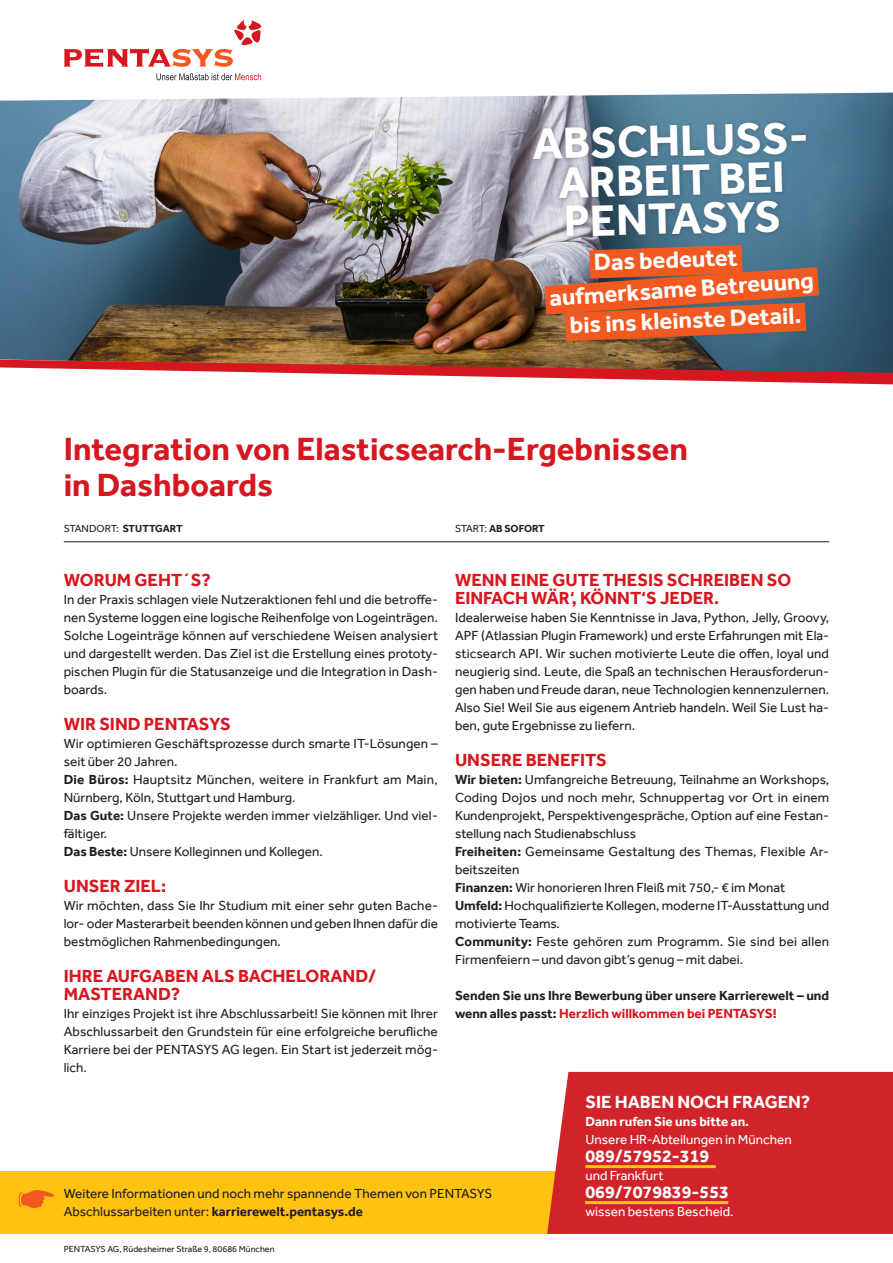
<style>
.page{position:relative;width:893px;height:1263px;background:#fff}
.page>*{position:absolute;margin:0;border:0;box-sizing:border-box;transform-origin:0 0}
.Schlagwort{font:700 45px "Effra";color:#fff}
.Jobtitel_Abschlussar{font:700 33px "Effra";color:#d7171f}
.Claim{font:700 24px "Effra";color:#fff}
.Headline_01{font:700 18px/18px "Effra";color:#d7171f}
.Fliesstext_linksbünd{font:700 18px "Effra";color:#fff}
.Headline_01-2{font:700 18px "Effra";color:#fff}
.Fliesstext_Blocksatz{font:13.5px/18px "Effra";color:#231f20}
.Fliesstext_linksbünd-2{font:13.5px/18px "Effra";color:#231f20}
.Fliesstext_Blocksatz-2{font:700 13.5px/18px "Effra";color:#231f20}
.Fliesstext_linksbünd-3{font:13.5px "Effra";color:#fff}
.Fliesstext_Blocksatz-3{font:700 13.5px "Effra";color:#fff}
.Start_Standort{font:10.5px "Effra";color:#231f20}
.Start_Standort-2{font:700 10.5px "Effra";color:#231f20}
.Fliesstext_Blocksatz-4{font:9px "Effra";color:#231f20}
.s1{font-weight:700}
.s2{font-weight:400}
.s3{color:#d7171f}
</style>
<div class="page">
<img style="left:0;top:93px;width:893px;height:267px">
<svg style="left:544px;top:245px;width:275px;height:96px"></svg>
<div style="left:529px;top:118px;width:282px;height:123px;background:#231f20;opacity:.3"></div>
<svg style="left:156px;top:73px;width:105px;height:7px"></svg>
<svg style="left:64px;top:19px;width:197px;height:48px"></svg>
<svg style="left:0;top:360px;width:893px;height:24px"></svg>
<hr style="left:64px;top:541px;width:765px;height:1px;background:#231f20">
<div style="left:0;top:1171px;width:568px;height:63px;background:#fec210"></div>
<div style="left:547px;top:1072px;width:346px;height:162px;background:#d1232a"></div>
<hr style="left:585px;top:1165px;width:131px;height:3px;background:#fec210">
<hr style="left:585px;top:1201px;width:143px;height:3px;background:#fec210">
<svg style="left:19px;top:1190px;width:35px;height:18px"></svg>
<p class="Schlagwort" style="left:532px;top:116px;width:303px;rotate:-1deg">ABSCHLUSS-</p>
<p class="Schlagwort" style="left:558px;top:155px;width:228px;rotate:-1deg">ARBEIT BEI</p>
<p class="Schlagwort" style="left:564px;top:194px;width:219px;rotate:-1deg">PENTASYS</p>
<p class="Claim" style="left:593px;top:248px;width:145px;rotate:-2deg">Das bedeutet</p>
<p class="Claim" style="left:569px;top:310px;width:233px;rotate:-2deg">bis ins kleinste Detail.</p>
<p class="Claim" style="left:548px;top:284px;width:266px;rotate:-4deg">aufmerksame Betreuung</p>
<p class="Jobtitel_Abschlussar" style="left:64px;top:429px;width:626px">Integration von Elasticsearch-Ergebnissen</p>
<p class="Jobtitel_Abschlussar" style="left:64px;top:465px;width:211px">in Dashboards</p>
<p class="Start_Standort" style="left:64px;top:522px;width:120px">STANDORT: <span class="s1">STUTTGART</span></p>
<p class="Start_Standort-2" style="left:455px;top:522px;width:91px"><span class="s2">START:</span> AB SOFORT</p>
<p class="Headline_01" style="left:64px;top:571px;width:149px">WORUM GEHT´S?</p>
<p class="Fliesstext_Blocksatz" style="left:64px;top:590px;width:376px;text-align:justify">In der Praxis schlagen viele Nutzeraktionen fehl und die betroffe&shy;nen Systeme loggen eine logische Reihenfolge von Logeinträgen.<br>Solche Logeinträge können auf verschiedene Weisen analysiert und dargestellt werden. Das Ziel ist die Erstellung eines prototy&shy;pischen Plugin für die Statusanzeige und die Integration in Dash&shy;boards.</p>
<p class="Headline_01" style="left:64px;top:715px;width:168px">WIR SIND PENTASYS</p>
<p class="Fliesstext_Blocksatz" style="left:64px;top:734px;width:376px">Wir optimieren Geschäftsprozesse durch smarte IT-Lösungen – seit über 20 Jahren.</p>
<p class="Fliesstext_Blocksatz" style="left:64px;top:770px;width:375px"><span class="s1">Die Büros:</span> Hauptsitz München, weitere in Frankfurt am Main,<br>Nürnberg, Köln, Stuttgart und Hamburg.</p>
<p class="Fliesstext_Blocksatz" style="left:64px;top:806px;width:376px"><span class="s1">Das Gute:</span> Unsere Projekte werden immer vielzähliger. Und viel&shy;fältiger.</p>
<p class="Fliesstext_Blocksatz" style="left:64px;top:842px;width:261px"><span class="s1">Das Beste:</span> Unsere Kolleginnen und Kollegen.</p>
<p class="Headline_01" style="left:64px;top:877px;width:104px">UNSER ZIEL:</p>
<p class="Fliesstext_Blocksatz" style="left:64px;top:896px;width:376px;text-align:justify">Wir möchten, dass Sie Ihr Studium mit einer sehr guten Bache&shy;lor- oder Masterarbeit beenden können und geben Ihnen dafür die bestmöglichen Rahmenbedingungen.</p>
<p class="Headline_01" style="left:64px;top:967px;width:314px">IHRE AUFGABEN ALS BACHELORAND/<br>MASTERAND?</p>
<p class="Fliesstext_Blocksatz" style="left:64px;top:1004px;width:376px;text-align:justify">Ihr einziges Projekt ist ihre Abschlussarbeit! Sie können mit Ihrer Abschlussarbeit den Grundstein für eine erfolgreiche berufliche Karriere bei der PENTASYS AG legen. Ein Start ist jederzeit mög&shy;lich.</p>
<p class="Headline_01" style="left:455px;top:571px;width:338px">WENN EINE GUTE THESIS SCHREIBEN SO<br>EINFACH WÄR‘, KÖNNT‘S JEDER.</p>
<p class="Fliesstext_Blocksatz" style="left:455px;top:608px;width:376px;text-align:justify">Idealerweise haben Sie Kenntnisse in Java, Python, Jelly, Groovy, APF (Atlassian Plugin Framework) und erste Erfahrungen mit Ela&shy;sticsearch API. Wir suchen motivierte Leute die offen, loyal und neugierig sind. Leute, die Spaß an technischen Herausforderun&shy;gen haben und Freude daran, neue Technologien kennenzulernen.<br>Also Sie! Weil Sie aus eigenem Antrieb handeln. Weil Sie Lust ha&shy;ben, gute Ergebnisse zu liefern.</p>
<p class="Headline_01" style="left:455px;top:751px;width:153px">UNSERE BENEFITS</p>
<p class="Fliesstext_Blocksatz" style="left:455px;top:770px;width:376px;text-align:justify"><span class="s1">Wir bieten:</span> Umfangreiche Betreuung, Teilnahme an Workshops, Coding Dojos und noch mehr, Schnuppertag vor Ort in einem Kundenprojekt, Perspektivengespräche, Option auf eine Festan&shy;stellung nach Studienabschluss</p>
<p class="Fliesstext_Blocksatz" style="left:455px;top:842px;width:376px"><span class="s1">Freiheiten:</span> Gemeinsame Gestaltung des Themas, Flexible Ar&shy;beitszeiten</p>
<p class="Fliesstext_Blocksatz" style="left:455px;top:878px;width:332px"><span class="s1">Finanzen:</span> Wir honorieren Ihren Fleiß mit 750,- € im Monat</p>
<p class="Fliesstext_Blocksatz" style="left:455px;top:896px;width:376px"><span class="s1">Umfeld:</span> Hochqualifizierte Kollegen, moderne IT-Ausstattung und motivierte Teams.</p>
<p class="Fliesstext_Blocksatz" style="left:455px;top:932px;width:376px"><span class="s1">Community:</span> Feste gehören zum Programm. Sie sind bei allen<br>Firmenfeiern – und davon gibt’s genug – mit dabei.</p>
<p class="Fliesstext_Blocksatz-2" style="left:455px;top:986px;width:376px">Senden Sie uns Ihre Bewerbung über unsere Karrierewelt – und wenn alles passt: <span class="s3">Herzlich willkommen bei PENTASYS!</span></p>
<p class="Fliesstext_linksbünd-2" style="left:64px;top:1184px;width:430px">Weitere Informationen und noch mehr spannende Themen von PENTASYS<br>Abschlussarbeiten unter: <span class="s1">karrierewelt.pentasys.de</span></p>
<p class="Fliesstext_Blocksatz-4" style="left:64px;top:1243px;width:212px">PENTASYS AG, Rüdesheimer Straße 9, 80686 München</p>
<p class="Headline_01-2" style="left:585px;top:1091px;width:226px">SIE HABEN NOCH FRAGEN?</p>
<p class="Fliesstext_Blocksatz-3" style="left:585px;top:1113px;width:165px">Dann rufen Sie uns bitte an.</p>
<p class="Fliesstext_linksbünd-3" style="left:585px;top:1131px;width:208px">Unsere HR-Abteilungen in München</p>
<p class="Fliesstext_linksbünd" style="left:585px;top:1145px;width:125px">089/57952-319</p>
<p class="Fliesstext_linksbünd-3" style="left:585px;top:1167px;width:80px">und Frankfurt</p>
<p class="Fliesstext_linksbünd" style="left:585px;top:1181px;width:145px">069/7079839-553</p>
<p class="Fliesstext_linksbünd-3" style="left:585px;top:1203px;width:150px">wissen bestens Bescheid.</p>
</div>
